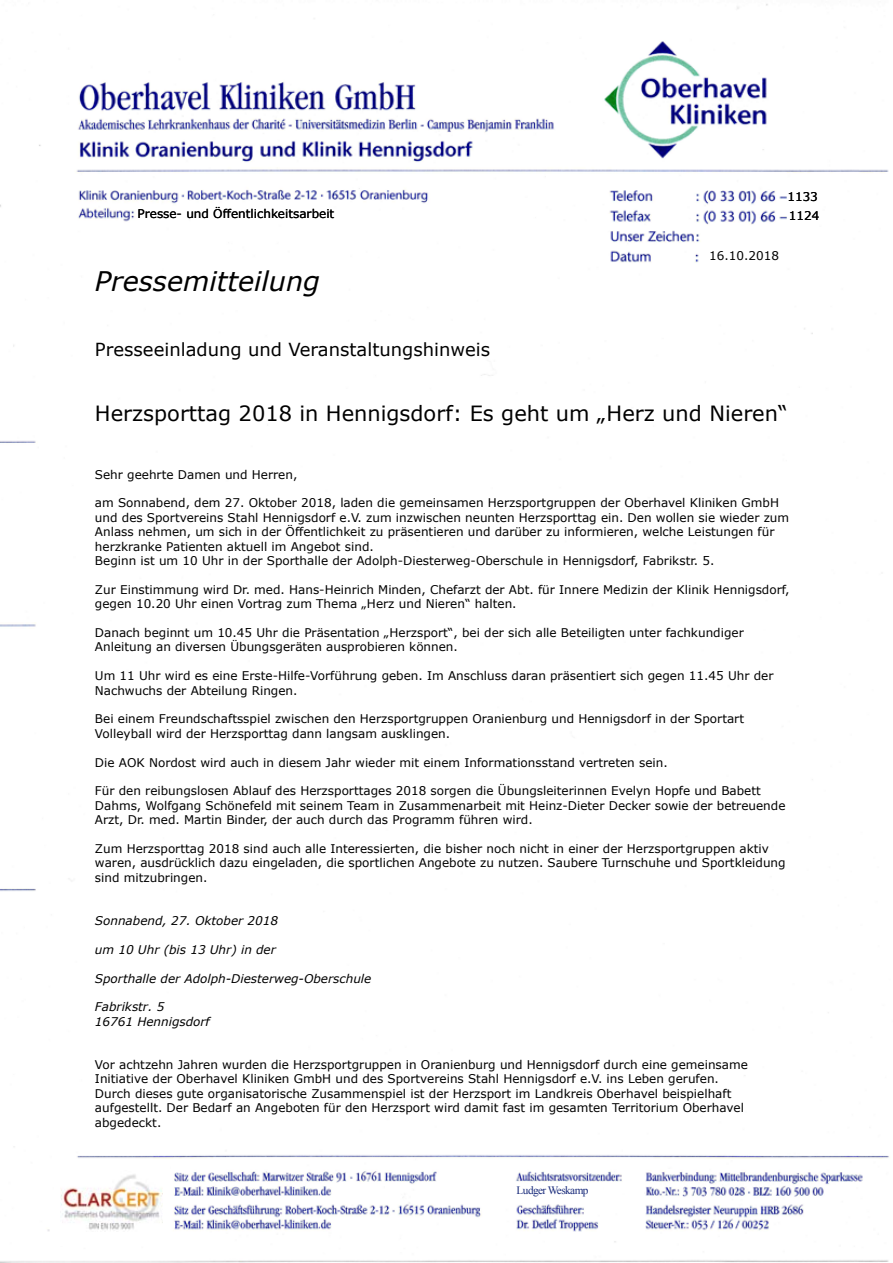
<style>
.page{position:relative;width:893px;height:1263px;background:#fff}
.page>*{position:absolute;margin:0;border:0;box-sizing:border-box;transform-origin:0 0}
.t1{font:italic 27px "Verdana";color:#000}
.t2{font:21px "Verdana";color:#000}
.t3{font:18px "Verdana";color:#000}
.t4{font:12px/14.4px "Verdana";color:#000}
.t5{font:italic 12px/14.4px "Verdana";color:#000}
.t6{font:11.25px "Times New Roman";letter-spacing:-.05em;color:#182a7a}
</style>
<div class="page">
<img style="left:0;top:4px;width:889px;height:1259px">
<div style="left:516px;top:1184px;width:87px;height:14px;background:#fff"></div>
<div style="left:512px;top:1185px;width:89px;height:15px;background:#fff"></div>
<div style="left:68px;top:1162px;width:88px;height:74px;background:#fff"></div>
<div style="left:55px;top:1164px;width:115px;height:81px;background:#fff"></div>
<img style="left:60px;top:1174px;width:102px;height:56px">
<p class="t4" style="left:137px;top:206px;width:198px">Presse- und Öffentlichkeitsarbeit</p>
<h1 class="t1" style="left:95px;top:263px;width:226px">Pressemitteilung</h1>
<h3 class="t3" style="left:95px;top:337px;width:397px">Presseeinladung und Veranstaltungshinweis</h3>
<p class="t4" style="left:787px;top:187px;width:33px;line-height:18.8px">1133<br>1124</p>
<p class="t4" style="left:709px;top:248px;width:71px">16.10.2018</p>
<h2 class="t2" style="left:95px;top:399px;width:694px">Herzsporttag 2018 in Hennigsdorf: Es geht um „Herz und Nieren“</h2>
<p class="t4" style="left:95px;top:467px;width:204px">Sehr geehrte Damen und Herren,</p>
<p class="t4" style="left:95px;top:496px;width:696px">am Sonnabend, dem 27. Oktober 2018, laden die gemeinsamen Herzsportgruppen der Oberhavel Kliniken GmbH und des Sportvereins Stahl Hennigsdorf e.V. zum inzwischen neunten Herzsporttag ein. Den wollen sie wieder zum Anlass nehmen, um sich in der Öffentlichkeit zu präsentieren und darüber zu informieren, welche Leistungen für herzkranke Patienten aktuell im Angebot sind.<br>Beginn ist um 10 Uhr in der Sporthalle der Adolph-Diesterweg-Oberschule in Hennigsdorf, Fabrikstr. 5.</p>
<p class="t4" style="left:95px;top:582px;width:696px">Zur Einstimmung wird Dr. med. Hans-Heinrich Minden, Chefarzt der Abt. für Innere Medizin der Klinik Hennigsdorf, gegen 10.20 Uhr einen Vortrag zum Thema „Herz und Nieren“ halten.</p>
<p class="t4" style="left:95px;top:625px;width:650px">Danach beginnt um 10.45 Uhr die Präsentation „Herzsport“, bei der sich alle Beteiligten unter fachkundiger<br>Anleitung an diversen Übungsgeräten ausprobieren können.</p>
<p class="t4" style="left:95px;top:668px;width:680px">Um 11 Uhr wird es eine Erste-Hilfe-Vorführung geben. Im Anschluss daran präsentiert sich gegen 11.45 Uhr der<br>Nachwuchs der Abteilung Ringen.</p>
<p class="t4" style="left:95px;top:712px;width:651px">Bei einem Freundschaftsspiel zwischen den Herzsportgruppen Oranienburg und Hennigsdorf in der Sportart<br>Volleyball wird der Herzsporttag dann langsam ausklingen.</p>
<p class="t4" style="left:95px;top:755px;width:574px">Die AOK Nordost wird auch in diesem Jahr wieder mit einem Informationsstand vertreten sein.</p>
<p class="t4" style="left:95px;top:784px;width:692px">Für den reibungslosen Ablauf des Herzsporttages 2018 sorgen die Übungsleiterinnen Evelyn Hopfe und Babett<br>Dahms, Wolfgang Schönefeld mit seinem Team in Zusammenarbeit mit Heinz-Dieter Decker sowie der betreuende<br>Arzt, Dr. med. Martin Binder, der auch durch das Programm führen wird.</p>
<p class="t4" style="left:95px;top:841px;width:692px">Zum Herzsporttag 2018 sind auch alle Interessierten, die bisher noch nicht in einer der Herzsportgruppen aktiv waren, ausdrücklich dazu eingeladen, die sportlichen Angebote zu nutzen. Saubere Turnschuhe und Sportkleidung sind mitzubringen.</p>
<p class="t5" style="left:95px;top:913px;width:185px">Sonnabend, 27. Oktober 2018</p>
<p class="t5" style="left:95px;top:942px;width:182px">um 10 Uhr (bis 13 Uhr) in der</p>
<p class="t5" style="left:95px;top:971px;width:278px">Sporthalle der Adolph-Diesterweg-Oberschule</p>
<p class="t5" style="left:95px;top:1000px;width:116px">Fabrikstr. 5<br>16761 Hennigsdorf</p>
<p class="t4" style="left:95px;top:1057px;width:654px">Vor achtzehn Jahren wurden die Herzsportgruppen in Oranienburg und Hennigsdorf durch eine gemeinsame Initiative der Oberhavel Kliniken GmbH und des Sportvereins Stahl Hennigsdorf e.V. ins Leben gerufen.<br>Durch dieses gute organisatorische Zusammenspiel ist der Herzsport im Landkreis Oberhavel beispielhaft aufgestellt. Der Bedarf an Angeboten für den Herzsport wird damit fast im gesamten Territorium Oberhavel abgedeckt.</p>
<p class="t6" style="left:517px;top:1182px;width:66px">Michael Garske</p>
<p class="t6" style="left:517px;top:1183px;width:73px">Ludger Weskamp</p>
</div>
